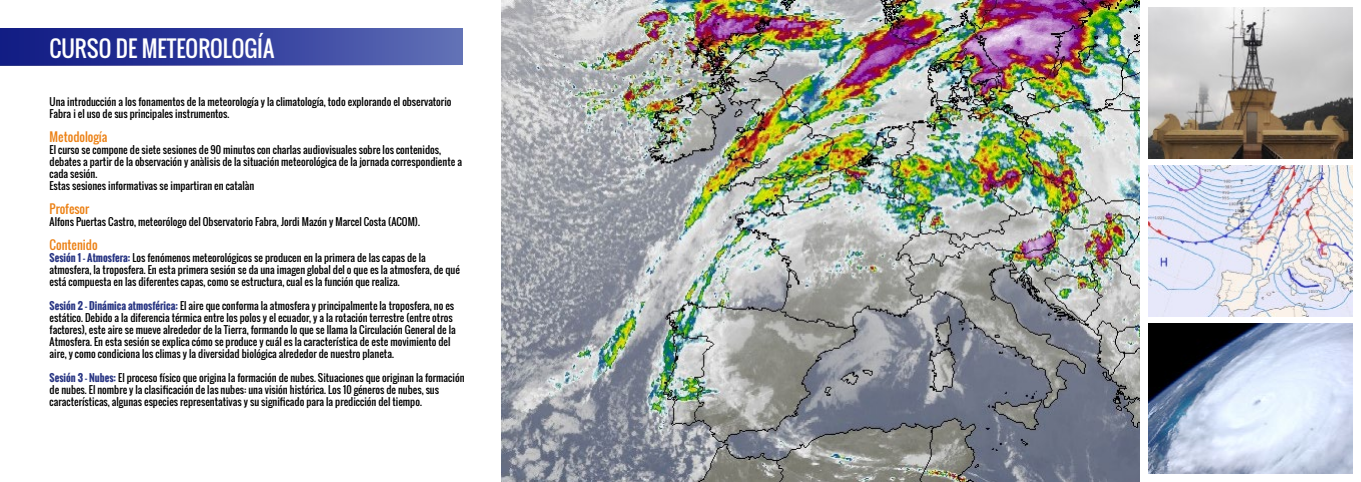
<style>
.page{position:relative;width:1361px;height:482px;background:#fff}
.page>*{position:absolute;margin:0;border:0;box-sizing:border-box;transform-origin:0 0}
.t1{font:22px "Oswald";color:#fff}
.t2{font:12px "Oswald";color:#ec8115}
.t3{font:10px/12px "Oswald";color:#000}
.s1{font-weight:700;color:#283583}
</style>
<div class="page">
<div style="left:0;top:28px;width:463px;height:37px;background:linear-gradient(to right,#0a1482,#5d6cb6)"></div>
<img style="left:1149px;top:8px;width:204px;height:150px">
<img style="left:1149px;top:323px;width:204px;height:150px">
<img style="left:1149px;top:166px;width:204px;height:150px">
<img style="left:502px;top:0;width:637px;height:482px">
<h1 class="t1" style="left:50px;top:32px;width:226px">CURSO DE METEOROLOGÍA</h1>
<p class="t3" style="left:50px;top:95px;width:403px">Una introducción a los fonamentos de la meteorología y la climatología, todo explorando el observatorio<br>Fabra i el uso de sus principales instrumentos.</p>
<p class="t2" style="left:50px;top:127px;width:59px">Metodología</p>
<p class="t3" style="left:50px;top:143px;width:414px">El curso se compone de siete sesiones de 90 minutos con charlas audiovisuales sobre los contenidos, debates a partir de la observación y anàlisis de la situación meteorológica de la jornada correspondiente a cada sesión.<br>Estas sesiones informativas se impartiran en catalàn</p>
<p class="t2" style="left:50px;top:199px;width:41px">Profesor</p>
<p class="t3" style="left:50px;top:215px;width:372px">Alfons Puertas Castro, meteorólogo del Observatorio Fabra, Jordi Mazón y Marcel Costa (ACOM).</p>
<p class="t2" style="left:50px;top:235px;width:49px">Contenido</p>
<p class="t3" style="left:50px;top:251px;width:412px"><span class="s1">Sesión 1 - Atmosfera:</span> Los fenómenos meteorológicos se producen en la primera de las capas de la atmosfera, la troposfera. En esta primera sesión se da una imagen global del o que es la atmosfera, de qué está compuesta en las diferentes capas, como se estructura, cual es la función que realiza.</p>
<p class="t3" style="left:50px;top:299px;width:408px"><span class="s1">Sesión 2 - Dinámica atmosférica:</span> El aire que conforma la atmosfera y principalmente la troposfera, no es estático. Debido a la diferencia térmica entre los polos y el ecuador, y a la rotación terrestre (entre otros factores), este aire se mueve alrededor de la Tierra, formando lo que se llama la Circulación General de la Atmosfera. En esta sesión se explica cómo se produce y cuál es la característica de este movimiento del aire, y como condiciona los climas y la diversidad biológica alrededor de nuestro planeta.</p>
<p class="t3" style="left:50px;top:371px;width:416px"><span class="s1">Sesión 3 - Nubes:</span> El proceso físico que origina la formación de nubes. Situaciones que originan la formación de nubes. El nombre y la clasificación de las nubes: una visión histórica. Los 10 géneros de nubes, sus características, algunas especies representativas y su significado para la predicción del tiempo.</p>
</div>
